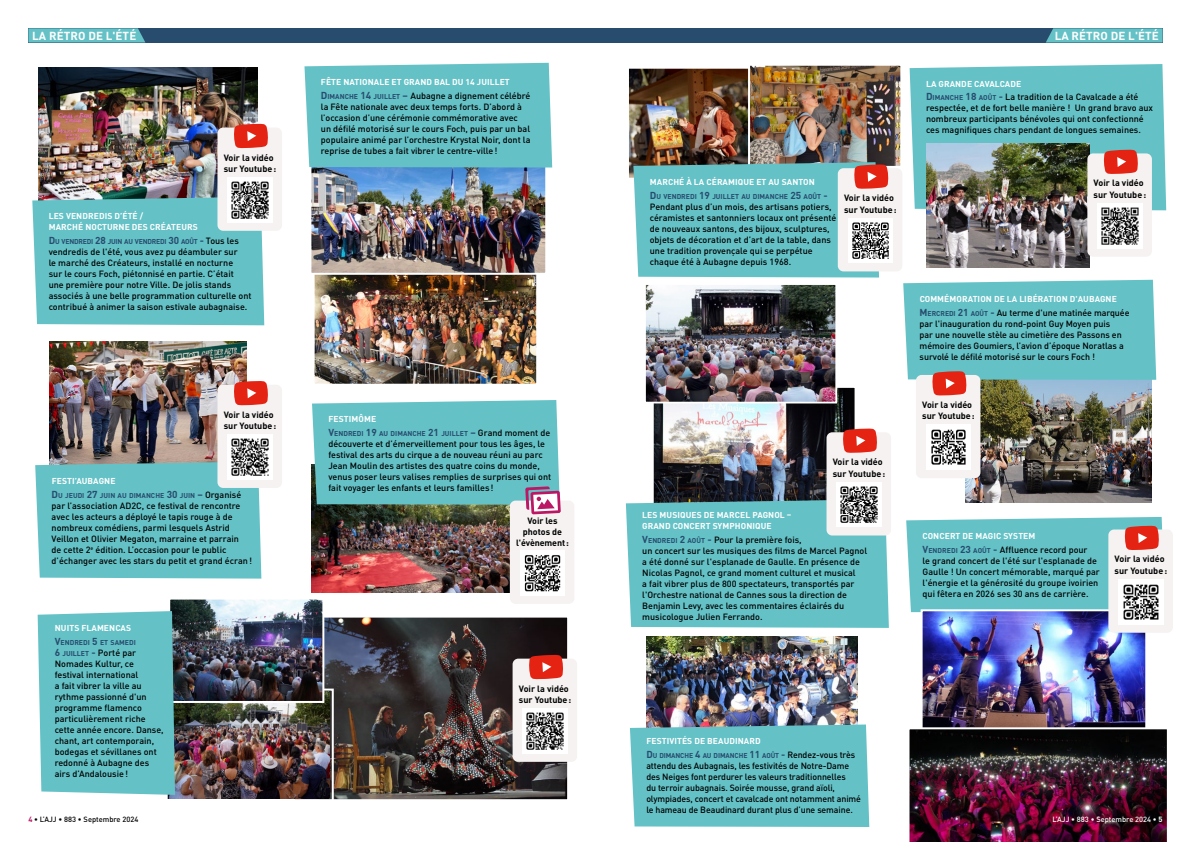
<style>
.page{position:relative;width:1191px;height:842px;background:#fff}
.page>*{position:absolute;margin:0;border:0;box-sizing:border-box;transform-origin:0 0}
.t1{font:700 11.5px "DIN Pro";letter-spacing:.01em;color:#fff}
.t2{font:500 9px/11px "DIN Pro";color:#000}
.t3{font:700 9px/11.5px "DIN Pro";color:#000}
.t4{font:700 8.5px/10.5px "DIN Pro";letter-spacing:.01em;color:#fff}
.t5{font:500 7.5px "DIN Pro";color:#000}
.t6{font:500 7.5px "DIN Pro";color:#fff}
.t7{font:700 7px "DIN Pro";color:#284c6e}
.t8{font:700 7px "DIN Pro";letter-spacing:-.03em;color:#284c6e}
.s1{font-size:10px}
.s2{font-weight:500;font-size:9px;color:#000}
.s3{font-weight:700;font-size:10px;color:#284c6e}
.s4{font-weight:700;font-size:7px;color:#284c6e}
.s5{font-weight:700;color:#bb1765}
.s6{font-weight:700}
</style>
<div class="page">
<img style="left:312px;top:514px;width:198px;height:79px">
<img style="left:335px;top:617px;width:233px;height:183px">
<img style="left:50px;top:341px;width:197px;height:121px">
<img style="left:39px;top:67px;width:218px;height:130px">
<div style="left:32px;top:197px;width:232px;height:128px;background:#64c2c7"></div>
<div style="left:35px;top:462px;width:226px;height:117px;background:#64c2c7"></div>
<img style="left:38px;top:599px;width:297px;height:201px">
<img style="left:304px;top:63px;width:248px;height:321px">
<div style="left:510px;top:501px;width:64px;height:103px;background:#f5f2f1;border-radius:6px"></div>
<img style="left:520px;top:551px;width:45px;height:44px">
<svg style="left:312px;top:400px;width:249px;height:114px;background:#6ab9bc"></svg>
<div style="left:217px;top:385px;width:65px;height:103px;background:#f5f2f1;border-radius:6px"></div>
<img style="left:228px;top:435px;width:44px;height:44px">
<svg style="left:234px;top:381px;width:34px;height:24px"></svg>
<div style="left:512px;top:659px;width:65px;height:103px;background:#f5f2f1;border-radius:6px"></div>
<img style="left:523px;top:709px;width:44px;height:44px">
<svg style="left:529px;top:655px;width:34px;height:24px"></svg>
<div style="left:217px;top:128px;width:65px;height:103px;background:#f5f2f1;border-radius:6px"></div>
<img style="left:228px;top:178px;width:44px;height:44px">
<svg style="left:234px;top:124px;width:34px;height:24px"></svg>
<div style="left:1108px;top:529px;width:64px;height:104px;background:#f5f2f1;border-radius:6px"></div>
<img style="left:626px;top:64px;width:541px;height:778px">
<div style="left:595px;top:28px;width:567px;height:15px;background:#284c6e"></div>
<svg style="left:1046px;top:28px;width:116px;height:15px;background:#5eb8bf"></svg>
<div style="left:28px;top:28px;width:567px;height:15px;background:#284c6e"></div>
<svg style="left:28px;top:28px;width:117px;height:15px;background:#5eb7bf"></svg>
<p class="t1" style="left:32px;top:28px;width:106px">LA RÉTRO DE L'ÉTÉ</p>
<p class="t1" style="left:1054px;top:28px;width:106px">LA RÉTRO DE L'ÉTÉ</p>
<p class="t3" style="left:224px;top:151px;width:54px">Voir la vidéo sur Youtube:</p>
<p class="t4" style="left:49px;top:210px;width:150px">LES VENDREDIS D’ÉTÉ /<br>MARCHÉ NOCTURNE DES CRÉATEURS</p>
<p class="t8" style="left:49px;top:236px;width:192px"><span class="s1">D</span>U VENDREDI <span class="s1">28</span> JUIN AU VENDREDI <span class="s1">30</span> AOÛT <span class="s1">-</span> <span class="s2">Tous les</span></p>
<p class="t2" style="left:49px;top:245px;width:204px">vendredis de l'été, vous avez pu déambuler sur<br>le marché des Créateurs, installé en nocturne<br>sur le cours Foch, piétonnisé en partie. C’était<br>une première pour notre Ville. De jolis stands associés à une belle programmation culturelle ont contribué à animer la saison estivale aubagnaise.</p>
<p class="t3" style="left:224px;top:408px;width:54px">Voir la vidéo sur Youtube:</p>
<p class="t4" style="left:52px;top:475px;width:65px">FESTI’AUBAGNE</p>
<p class="t7" style="left:52px;top:490px;width:191px"><span class="s1">D</span>U JEUDI <span class="s1">27</span> JUIN AU DIMANCHE <span class="s1">30</span> JUIN <span class="s1">–</span> <span class="s2">Organisé</span></p>
<p class="t2" style="left:52px;top:500px;width:202px">par l’association AD2C, ce festival de rencontre avec les acteurs a déployé le tapis rouge à de nombreux comédiens, parmi lesquels Astrid Veillon et Olivier Megaton, marraine et parrain<br>de cette 2<sup>e</sup> édition. L’occasion pour le public d’échanger avec les stars du petit et grand écran!</p>
<p class="t4" style="left:55px;top:622px;width:78px">NUITS FLAMENCAS</p>
<p class="t7" style="left:55px;top:637px;width:83px"><span class="s1">V</span>ENDREDI <span class="s1">5</span> ET SAMEDI</p>
<p class="t2" style="left:55px;top:647px;width:110px"><span class="s3">6</span> <span class="s4">JUILLET</span> <span class="s3">-</span> Porté par<br>Nomades Kultur, ce festival international<br>a fait vibrer la ville au rythme passionné d'un programme flamenco particulièrement riche cette année encore. Danse, chant, art contemporain, bodegas et sévillanes ont redonné à Aubagne des airs d’Andalousie!</p>
<p class="t4" style="left:321px;top:77px;width:190px">FÊTE NATIONALE ET GRAND BAL DU 14 JUILLET</p>
<p class="t2" style="left:321px;top:90px;width:211px"><span class="s3">D</span><span class="s4">IMANCHE</span> <span class="s3">14</span> <span class="s4">JUILLET</span> <span class="s3">–</span> Aubagne a dignement célébré la Fête nationale avec deux temps forts. D’abord à l’occasion d’une cérémonie commémorative avec<br>un défilé motorisé sur le cours Foch, puis par un bal populaire animé par l’orchestre Krystal Noir, dont la reprise de tubes a fait vibrer le centre-ville!</p>
<p class="t4" style="left:328px;top:413px;width:49px">FESTIMÔME</p>
<p class="t7" style="left:328px;top:428px;width:223px"><span class="s1">V</span>ENDREDI <span class="s1">19</span> AU DIMANCHE <span class="s1">21</span> JUILLET <span class="s1">–</span> <span class="s2">Grand moment de</span></p>
<p class="t2" style="left:328px;top:438px;width:224px">découverte et d’émerveillement pour tous les âges, le festival des arts du cirque a de nouveau réuni au parc Jean Moulin des artistes des quatre coins du monde, venus poser leurs valises remplies de surprises qui ont fait voyager les enfants et leurs familles !</p>
<p class="t3" style="left:516px;top:515px;width:54px;line-height:11px;text-align:center">Voir les photos de l'évènement:</p>
<p class="t3" style="left:519px;top:682px;width:54px">Voir la vidéo sur Youtube:</p>
<p class="t4" style="left:650px;top:176px;width:166px">MARCHÉ À LA CÉRAMIQUE ET AU SANTON</p>
<p class="t7" style="left:650px;top:191px;width:179px"><span class="s1">D</span>U VENDREDI <span class="s1">19</span> JUILLET AU DIMANCHE <span class="s1">25</span> AOÛT <span class="s1">-</span></p>
<p class="t2" style="left:650px;top:200px;width:188px">Pendant plus d’un mois, des artisans potiers, céramistes et santonniers locaux ont présenté de nouveaux santons, des bijoux, sculptures, objets de décoration et d’art de la table, dans une tradition provençale qui se perpétue chaque été à Aubagne depuis 1968.</p>
<p class="t3" style="left:844px;top:192px;width:54px">Voir la vidéo sur Youtube:</p>
<p class="t3" style="left:832px;top:456px;width:54px">Voir la vidéo sur Youtube:</p>
<p class="t4" style="left:642px;top:510px;width:151px">LES MUSIQUES DE MARCEL PAGNOL –<br>GRAND CONCERT SYMPHONIQUE</p>
<p class="t2" style="left:642px;top:534px;width:226px"><span class="s3">V</span><span class="s4">ENDREDI</span> <span class="s3">2</span> <span class="s4">AOÛT</span> <span class="s3">-</span> Pour la première fois,<br>un concert sur les musiques des films de Marcel Pagnol a été donné sur l'esplanade de Gaulle. En présence de Nicolas Pagnol, ce grand moment culturel et musical<br>a fait vibrer plus de 800 spectateurs, transportés par l'Orchestre national de Cannes sous la direction de Benjamin Levy, avec les commentaires éclairés du musicologue Julien Ferrando.</p>
<p class="t4" style="left:926px;top:78px;width:97px">LA GRANDE CAVALCADE</p>
<p class="t2" style="left:926px;top:91px;width:229px"><span class="s3">D</span><span class="s4">IMANCHE</span> <span class="s3">18</span> <span class="s4">AOÛT</span> <span class="s3">-</span> La tradition de la Cavalcade a été respectée, et de fort belle manière ! Un grand bravo aux nombreux participants bénévoles qui ont confectionné ces magnifiques chars pendant de longues semaines.</p>
<p class="t3" style="left:1093px;top:177px;width:54px">Voir la vidéo sur Youtube:</p>
<p class="t4" style="left:919px;top:294px;width:199px">COMMÉMORATION DE LA LIBÉRATION D'AUBAGNE</p>
<p class="t2" style="left:919px;top:307px;width:211px"><span class="s3">M</span> <span class="s4">ERCREDI</span> <span class="s3">21</span> <span class="s4">AOÛT</span> <span class="s3">-</span> Au terme d'une matinée marquée par l'inauguration du rond-point Guy Moyen puis<br>par une nouvelle stèle au cimetière des Passons en mémoire des Goumiers, l’avion d’époque Noratlas a survolé le défilé motorisé sur le cours Foch !</p>
<p class="t3" style="left:922px;top:398px;width:54px">Voir la vidéo sur Youtube:</p>
<p class="t4" style="left:922px;top:531px;width:114px">CONCERT DE MAGIC SYSTEM</p>
<p class="t2" style="left:922px;top:544px;width:179px"><span class="s3">V</span><span class="s4">ENDREDI</span> <span class="s3">23</span> <span class="s4">AOÛT</span> <span class="s3">-</span> Affluence record pour<br>le grand concert de l'été sur l'esplanade de Gaulle ! Un concert mémorable, marqué par l'énergie et la générosité du groupe ivoirien qui fêtera en 2026 ses 30 ans de carrière.</p>
<p class="t3" style="left:1114px;top:553px;width:54px">Voir la vidéo sur Youtube:</p>
<p class="t4" style="left:646px;top:735px;width:116px">FESTIVITÉS DE BEAUDINARD</p>
<p class="t7" style="left:646px;top:751px;width:210px"><span class="s1">D</span>U DIMANCHE <span class="s1">4</span> AU DIMANCHE <span class="s1">11</span> AOÛT <span class="s1">-</span> <span class="s2">Rendez-vous très</span></p>
<p class="t2" style="left:646px;top:760px;width:216px">attendu des Aubagnais, les festivités de Notre-Dame des Neiges font perdurer les valeurs traditionnelles<br>du terroir aubagnais. Soirée mousse, grand aïoli, olympiades, concert et cavalcade ont notamment animé le hameau de Beaudinard durant plus d’une semaine.</p>
<p class="t5" style="left:28px;top:814px;width:112px"><span class="s5">4</span> • L’AJJ • 883 • Septembre 2024</p>
<p class="t6" style="left:1052px;top:814px;width:112px">L’AJJ • 883 • Septembre 2024 • <span class="s6">5</span></p>
</div>
